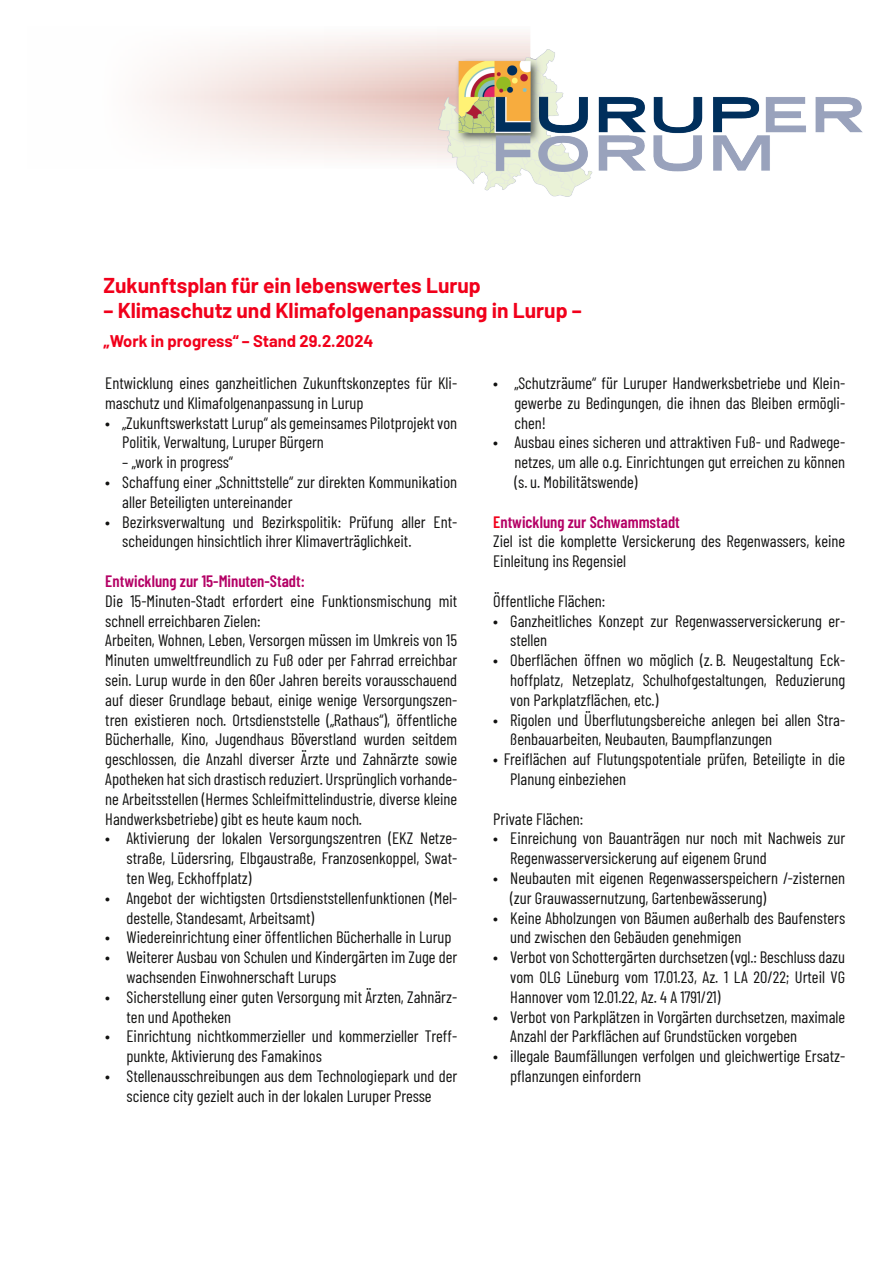
<style>
.page{position:relative;width:893px;height:1263px;background:#fff}
.page>*{position:absolute;margin:0;border:0;box-sizing:border-box;transform-origin:0 0}
.t1{font:700 21px "Barlow";color:#f1001b}
.t2{font:16.5px "Barlow Condensed";color:#121211}
.t3{font:600 16.5px "Barlow Condensed";color:#b40065}
.t4{font:700 16.5px "Barlow";color:#f1001b}
.s1{color:#f1001b}
</style>
<div class="page">
<img style="left:144px;top:35px;width:718px;height:162px">
<p class="t1" style="left:103px;top:272px;width:379px">Zukunftsplan für ein lebenswertes Lurup</p>
<p class="t1" style="left:103px;top:297px;width:480px">– Klimaschutz und Klimafolgenanpassung in Lurup –</p>
<p class="t4" style="left:103px;top:330px;width:272px">„Work in progress“ – Stand 29.2.2024</p>
<p class="t2" style="left:105px;top:372px;width:353px">Entwicklung eines ganzheitlichen Zukunftskonzeptes für Kli-</p>
<p class="t2" style="left:105px;top:392px;width:260px">maschutz und Klimafolgenanpassung in Lurup</p>
<p class="t2" style="left:105px;top:412px;width:353px">• „Zukunftswerkstatt Lurup“ als gemeinsames Pilotprojekt von</p>
<p class="t2" style="left:122px;top:432px;width:203px">Politik, Verwaltung, Luruper Bürgern</p>
<p class="t2" style="left:122px;top:452px;width:112px">– „work in progress“</p>
<p class="t2" style="left:105px;top:471px;width:353px">• Schaffung einer „Schnittstelle“ zur direkten Kommunikation</p>
<p class="t2" style="left:122px;top:491px;width:172px">aller Beteiligten untereinander</p>
<p class="t2" style="left:105px;top:511px;width:353px">• Bezirksverwaltung und Bezirkspolitik: Prüfung aller Ent-</p>
<p class="t2" style="left:122px;top:531px;width:291px">scheidungen hinsichtlich ihrer Klimaverträglichkeit.</p>
<p class="t3" style="left:105px;top:570px;width:201px">Entwicklung zur 15-Minuten-Stadt:</p>
<p class="t2" style="left:105px;top:590px;width:353px">Die 15-Minuten-Stadt erfordert eine Funktionsmischung mit</p>
<p class="t2" style="left:105px;top:610px;width:157px">schnell erreichbaren Zielen:</p>
<p class="t2" style="left:105px;top:630px;width:353px">Arbeiten, Wohnen, Leben, Versorgen müssen im Umkreis von 15</p>
<p class="t2" style="left:105px;top:650px;width:353px">Minuten umweltfreundlich zu Fuß oder per Fahrrad erreichbar</p>
<p class="t2" style="left:105px;top:669px;width:353px">sein. Lurup wurde in den 60er Jahren bereits vorausschauend</p>
<p class="t2" style="left:105px;top:689px;width:353px">auf dieser Grundlage bebaut, einige wenige Versorgungszen-</p>
<p class="t2" style="left:105px;top:709px;width:353px">tren existieren noch. Ortsdienststelle („Rathaus“), öffentliche</p>
<p class="t2" style="left:105px;top:729px;width:353px">Bücherhalle, Kino, Jugendhaus Böverstland wurden seitdem</p>
<p class="t2" style="left:105px;top:749px;width:353px">geschlossen, die Anzahl diverser Ärzte und Zahnärzte sowie</p>
<p class="t2" style="left:105px;top:768px;width:353px">Apotheken hat sich drastisch reduziert. Ursprünglich vorhande-</p>
<p class="t2" style="left:105px;top:788px;width:353px">ne Arbeitsstellen (Hermes Schleifmittelindustrie, diverse kleine</p>
<p class="t2" style="left:105px;top:808px;width:258px">Handwerksbetriebe) gibt es heute kaum noch.</p>
<p class="t2" style="left:105px;top:828px;width:353px">• Aktivierung der lokalen Versorgungszentren (EKZ Netze-</p>
<p class="t2" style="left:127px;top:848px;width:332px">straße, Lüdersring, Elbgaustraße, Franzosenkoppel, Swat-</p>
<p class="t2" style="left:127px;top:867px;width:126px">ten Weg, Eckhoffplatz)</p>
<p class="t2" style="left:105px;top:887px;width:353px">• Angebot der wichtigsten Ortsdienststellenfunktionen (Mel-</p>
<p class="t2" style="left:127px;top:907px;width:189px">destelle, Standesamt, Arbeitsamt)</p>
<p class="t2" style="left:105px;top:927px;width:348px">• Wiedereinrichtung einer öffentlichen Bücherhalle in Lurup</p>
<p class="t2" style="left:105px;top:947px;width:353px">• Weiterer Ausbau von Schulen und Kindergärten im Zuge der</p>
<p class="t2" style="left:127px;top:966px;width:211px">wachsenden Einwohnerschaft Lurups</p>
<p class="t2" style="left:105px;top:986px;width:353px">• Sicherstellung einer guten Versorgung mit Ärzten, Zahnärz-</p>
<p class="t2" style="left:127px;top:1006px;width:106px">ten und Apotheken</p>
<p class="t2" style="left:105px;top:1026px;width:353px">• Einrichtung nichtkommerzieller und kommerzieller Treff-</p>
<p class="t2" style="left:127px;top:1046px;width:197px">punkte, Aktivierung des Famakinos</p>
<p class="t2" style="left:105px;top:1065px;width:353px">• Stellenausschreibungen aus dem Technologiepark und der</p>
<p class="t2" style="left:127px;top:1085px;width:306px">science city gezielt auch in der lokalen Luruper Presse</p>
<p class="t2" style="left:493px;top:372px;width:353px">• „Schutzräume“ für Luruper Handwerksbetriebe und Klein-</p>
<p class="t2" style="left:514px;top:392px;width:332px">gewerbe zu Bedingungen, die ihnen das Bleiben ermögli-</p>
<p class="t2" style="left:514px;top:412px;width:33px">chen!</p>
<p class="t2" style="left:493px;top:432px;width:353px">• Ausbau eines sicheren und attraktiven Fuß- und Radwege-</p>
<p class="t2" style="left:514px;top:452px;width:332px">netzes, um alle o.g. Einrichtungen gut erreichen zu können</p>
<p class="t2" style="left:514px;top:471px;width:125px">(s. u. Mobilitätswende)</p>
<p class="t3" style="left:493px;top:511px;width:188px"><span class="s1">E</span>ntwicklung zur Schwammstadt</p>
<p class="t2" style="left:493px;top:531px;width:353px">Ziel ist die komplette Versickerung des Regenwassers, keine</p>
<p class="t2" style="left:493px;top:551px;width:134px">Einleitung ins Regensiel</p>
<p class="t2" style="left:493px;top:590px;width:114px">Öffentliche Flächen:</p>
<p class="t2" style="left:493px;top:610px;width:353px">• Ganzheitliches Konzept zur Regenwasserversickerung er-</p>
<p class="t2" style="left:510px;top:630px;width:38px">stellen</p>
<p class="t2" style="left:493px;top:650px;width:353px">• Oberflächen öffnen wo möglich (z. B. Neugestaltung Eck-</p>
<p class="t2" style="left:510px;top:669px;width:336px">hoffplatz, Netzeplatz, Schulhofgestaltungen, Reduzierung</p>
<p class="t2" style="left:510px;top:689px;width:150px">von Parkplatzflächen, etc.)</p>
<p class="t2" style="left:493px;top:709px;width:353px">• Rigolen und Überflutungsbereiche anlegen bei allen Stra-</p>
<p class="t2" style="left:510px;top:729px;width:264px">ßenbauarbeiten, Neubauten, Baumpflanzungen</p>
<p class="t2" style="left:493px;top:749px;width:353px">• Freiflächen auf Flutungspotentiale prüfen, Beteiligte in die</p>
<p class="t2" style="left:510px;top:768px;width:117px">Planung einbeziehen</p>
<p class="t2" style="left:493px;top:808px;width:92px">Private Flächen:</p>
<p class="t2" style="left:493px;top:828px;width:353px">• Einreichung von Bauanträgen nur noch mit Nachweis zur</p>
<p class="t2" style="left:510px;top:848px;width:258px">Regenwasserversickerung auf eigenem Grund</p>
<p class="t2" style="left:493px;top:867px;width:353px">• Neubauten mit eigenen Regenwasserspeichern /-zisternen</p>
<p class="t2" style="left:510px;top:887px;width:258px">(zur Grauwassernutzung, Gartenbewässerung)</p>
<p class="t2" style="left:493px;top:907px;width:353px">• Keine Abholzungen von Bäumen außerhalb des Baufensters</p>
<p class="t2" style="left:510px;top:927px;width:233px">und zwischen den Gebäuden genehmigen</p>
<p class="t2" style="left:493px;top:947px;width:353px">• Verbot von Schottergärten durchsetzen (vgl.: Beschluss dazu</p>
<p class="t2" style="left:510px;top:966px;width:336px">vom OLG Lüneburg vom 17.01.23, Az. 1 LA 20/22; Urteil VG</p>
<p class="t2" style="left:510px;top:986px;width:212px">Hannover vom 12.01.22, Az. 4 A 1791/21)</p>
<p class="t2" style="left:493px;top:1006px;width:353px">• Verbot von Parkplätzen in Vorgärten durchsetzen, maximale</p>
<p class="t2" style="left:510px;top:1026px;width:288px">Anzahl der Parkflächen auf Grundstücken vorgeben</p>
<p class="t2" style="left:493px;top:1046px;width:353px">• illegale Baumfällungen verfolgen und gleichwertige Ersatz-</p>
<p class="t2" style="left:510px;top:1065px;width:133px">pflanzungen einfordern</p>
</div>
